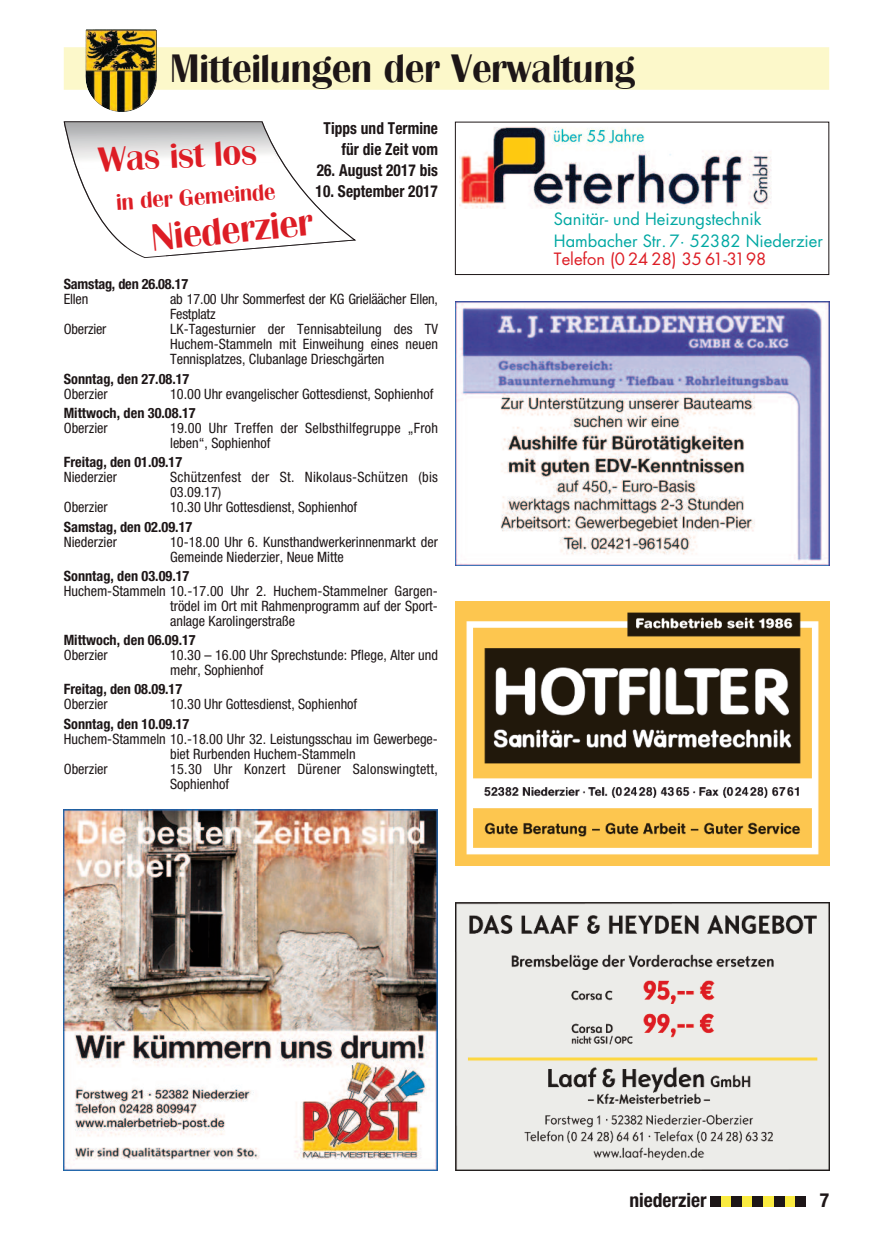
<style>
.page{position:relative;width:893px;height:1234px;background:#fff}
.page>*{position:absolute;margin:0;border:0;box-sizing:border-box;transform-origin:0 0}
.t1{font:39px "Bri Reg";color:#1d1617}
.t2{font:37.5px "Bri Reg";color:#dd1d25}
.t3{font:34.5px "Bri Reg";color:#dd1d25}
.t4{font:22.5px "Bri Reg";color:#dd1d25}
.t5{font:700 condensed 19.5px "Helvetica Neue";color:#1d1617}
.t6{font:700 condensed 16.5px/21px "Helvetica Neue LT Std";letter-spacing:.005em;color:#1d1617;text-align:right;scale:.93 1}
.t7{font:16.5px/22.2px "Futura";color:#00a8a3}
.t8{font:16.5px "Futura";color:#dd1d25}
.t9{font:condensed 14.25px/15px "Helvetica Neue LT Std";color:#1d1617}
.t10{font:700 condensed 14.25px "Helvetica Neue LT Std";color:#1d1617}
.t11{font:condensed 14.25px/15px "Helvetica Neue LT Std";letter-spacing:.02em;color:#1d1617}
</style>
<div class="page">
<div style="left:710px;top:1196px;width:96px;height:10px;background:#faeb41"></div>
<div style="left:710px;top:1196px;width:11px;height:10px;background:#1d1617"></div>
<div style="left:731px;top:1196px;width:11px;height:10px;background:#1d1617"></div>
<div style="left:753px;top:1196px;width:10px;height:10px;background:#1d1617"></div>
<div style="left:774px;top:1196px;width:10px;height:10px;background:#1d1617"></div>
<div style="left:795px;top:1196px;width:11px;height:10px;background:#1d1617"></div>
<div style="left:64px;top:47px;width:765px;height:43px;background:#fcf8ca"></div>
<img style="left:85px;top:29px;width:72px;height:83px">
<svg style="left:64px;top:122px;width:292px;height:136px"></svg>
<img style="left:64px;top:809px;width:374px;height:361px">
<img style="left:455px;top:902px;width:374px;height:267px">
<img style="left:455px;top:601px;width:374px;height:264px">
<img style="left:455px;top:302px;width:374px;height:263px">
<div style="left:455px;top:122px;width:374px;height:153px;border:1px solid #1d1617"></div>
<img style="left:460px;top:127px;width:311px;height:81px">
<h1 class="t1" style="left:170px;top:55px;width:466px">Mitteilungen der Verwaltung</h1>
<p class="t6" style="left:324px;top:118px;width:125px">Tipps und Termine für die Zeit vom</p>
<p class="t6" style="left:317px;top:160px;width:132px">26. August 2017 bis</p>
<p class="t6" style="left:316px;top:181px;width:133px">10. September 2017</p>
<h3 class="t3" style="left:97px;top:147px;width:160px;rotate:-3deg">Was ist los</h3>
<h3 class="t4" style="left:116px;top:194px;width:161px;rotate:-4deg">in der Gemeinde</h3>
<h2 class="t2" style="left:150px;top:225px;width:163px;rotate:-6deg">Niederzier</h2>
<p class="t10" style="left:64px;top:279px;width:126px">Samstag, den 26.08.17</p>
<p class="t9" style="left:64px;top:293px;width:26px">Ellen</p>
<p class="t9" style="left:170px;top:293px;width:269px">ab 17.00 Uhr Sommerfest der KG Grieläächer Ellen,<br>Festplatz</p>
<p class="t9" style="left:64px;top:323px;width:44px">Oberzier</p>
<p class="t9" style="left:170px;top:323px;width:269px;text-align:justify">LK-Tagesturnier der Tennisabteilung des TV Huchem-Stammeln mit Einweihung eines neuen Tennisplatzes, Clubanlage Drieschgärten</p>
<p class="t10" style="left:64px;top:373px;width:127px">Sonntag, den 27.08.17</p>
<p class="t9" style="left:64px;top:387px;width:46px">Oberzier</p>
<p class="t9" style="left:170px;top:387px;width:265px">10.00 Uhr evangelischer Gottesdienst, Sophienhof</p>
<p class="t10" style="left:64px;top:407px;width:133px">Mittwoch, den 30.08.17</p>
<p class="t9" style="left:64px;top:421px;width:46px">Oberzier</p>
<p class="t9" style="left:170px;top:421px;width:269px">19.00 Uhr Treffen der Selbsthilfegruppe „Froh leben“, Sophienhof</p>
<p class="t10" style="left:64px;top:457px;width:120px">Freitag, den 01.09.17</p>
<p class="t9" style="left:64px;top:471px;width:55px">Niederzier</p>
<p class="t11" style="left:170px;top:471px;width:269px">Schützenfest der St. Nikolaus-Schützen (bis<br>03.09.17)</p>
<p class="t9" style="left:64px;top:501px;width:46px">Oberzier</p>
<p class="t9" style="left:170px;top:501px;width:189px">10.30 Uhr Gottesdienst, Sophienhof</p>
<p class="t10" style="left:64px;top:521px;width:130px">Samstag, den 02.09.17</p>
<p class="t9" style="left:64px;top:535px;width:55px">Niederzier</p>
<p class="t9" style="left:170px;top:535px;width:269px">10-18.00 Uhr 6. Kunsthandwerkerinnenmarkt der<br>Gemeinde Niederzier, Neue Mitte</p>
<p class="t10" style="left:64px;top:570px;width:127px">Sonntag, den 03.09.17</p>
<p class="t9" style="left:170px;top:584px;width:269px;text-align:justify;text-indent:-106px">Huchem-Stammeln 10.-17.00 Uhr 2. Huchem-Stammelner Gargen&shy;trödel im Ort mit Rahmenprogramm auf der Sport&shy;anlage Karolingerstraße</p>
<p class="t10" style="left:64px;top:634px;width:133px">Mittwoch, den 06.09.17</p>
<p class="t9" style="left:64px;top:648px;width:46px">Oberzier</p>
<p class="t9" style="left:170px;top:648px;width:269px">10.30 – 16.00 Uhr Sprechstunde: Pflege, Alter und mehr, Sophienhof</p>
<p class="t10" style="left:64px;top:684px;width:120px">Freitag, den 08.09.17</p>
<p class="t9" style="left:64px;top:698px;width:46px">Oberzier</p>
<p class="t9" style="left:170px;top:698px;width:189px">10.30 Uhr Gottesdienst, Sophienhof</p>
<p class="t10" style="left:64px;top:718px;width:127px">Sonntag, den 10.09.17</p>
<p class="t9" style="left:64px;top:732px;width:376px">Huchem-Stammeln 10.-18.00 Uhr 32. Leistungsschau im Gewerbege-</p>
<p class="t9" style="left:170px;top:747px;width:187px">biet Rurbenden Huchem-Stammeln</p>
<p class="t9" style="left:64px;top:762px;width:46px">Oberzier</p>
<p class="t11" style="left:170px;top:762px;width:269px">15.30 Uhr Konzert Dürener Salonswingtett,<br>Sophienhof</p>
<p class="t7" style="left:554px;top:209px;width:271px">Sanitär- und Heizungstechnik<br>Hambacher Str. 7· 52382 Niederzier</p>
<p class="t8" style="left:554px;top:251px;width:214px">Telefon (0 24 28) 35 61-3198</p>
<h3 class="t5" style="left:629px;top:1183px;width:79px">niederzier</h3>
<h3 class="t5" style="left:820px;top:1183px;width:11px">7</h3>
</div>
